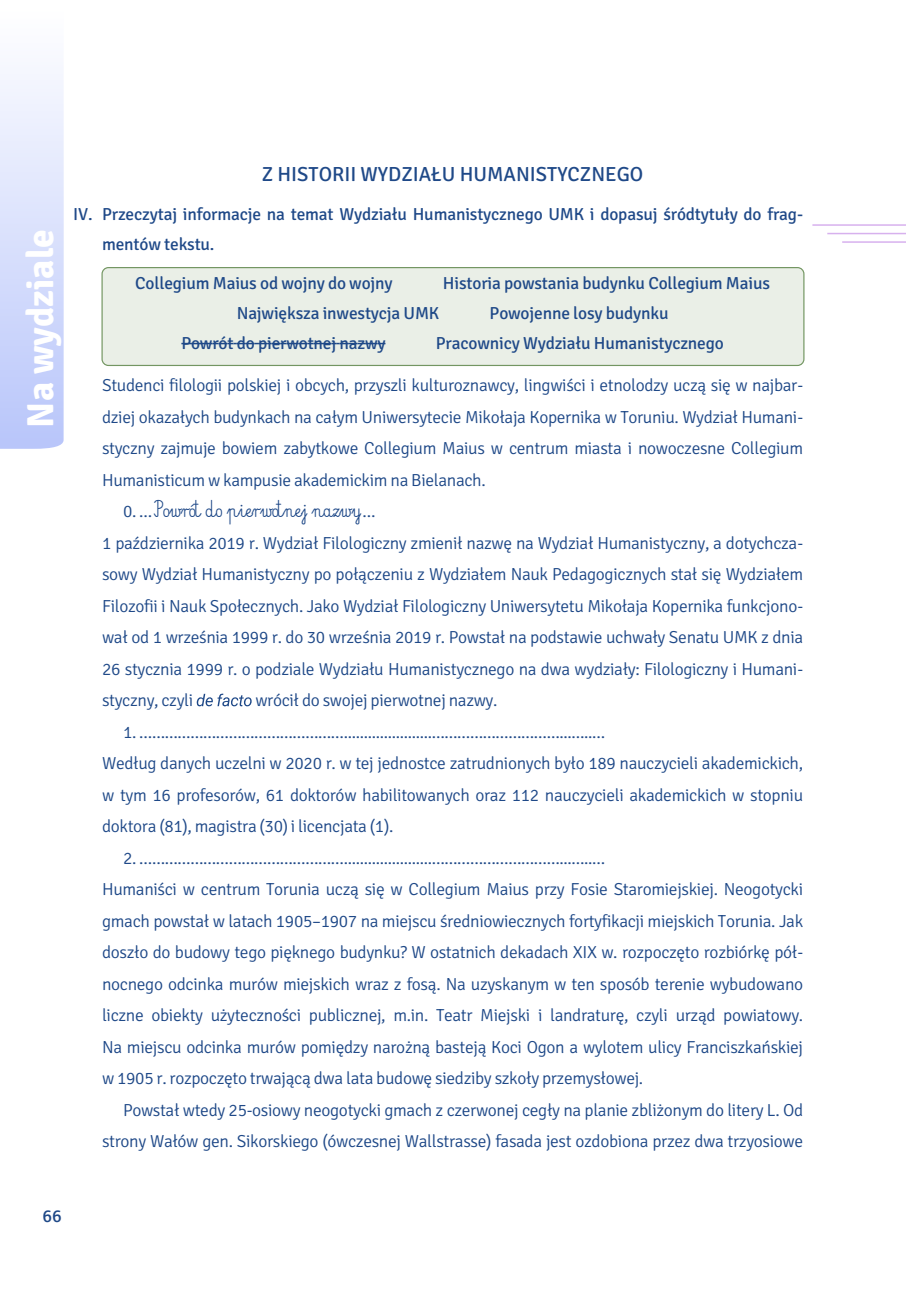
<style>
.page{position:relative;width:906px;height:1289px;background:#fff}
.page>*{position:absolute;margin:0;border:0;box-sizing:border-box;transform-origin:0 0}
.t1{font:700 37.5px "Signika";color:#fff}
.t2{font:21.9px "Elementarz Dwa";letter-spacing:-.02em;color:#1f4988}
.t3{font:20.4px "Signika";color:#1f4988}
.t4{font:18px "Signika";color:#1f4988}
.t5{font:300 17.4px/31.5px "Signika";letter-spacing:-.02em;color:#1f4988;text-align:justify}
.t6{font:17.4px/30px "Signika";letter-spacing:-.01em;color:#1f4988}
.s1{font-family:"Signika";font-weight:300;font-size:17.4px}
</style>
<div class="page">
<svg style="left:0;top:74px;width:64px;height:375px;background:#d6ddfc"></svg>
<div style="left:102px;top:267px;width:702px;height:98px;background:#eaefe7;border-radius:6px"></div>
<div style="left:101px;top:267px;width:703px;height:99px;border:1px solid #739662;border-radius:6px"></div>
<svg style="left:181px;top:343px;width:204px;height:1px"></svg>
<svg style="left:197px;top:693px;width:55px;height:13px"></svg>
<hr style="left:812px;top:224px;width:94px;height:2px;background:#d7b1ee">
<hr style="left:827px;top:233px;width:79px;height:1px;background:#d7b1ee">
<hr style="left:842px;top:241px;width:64px;height:2px;background:#d7b1ee">
<h1 class="t1" style="left:18px;top:427px;width:200px;rotate:-90deg">Na wydziale</h1>
<p class="t6" style="left:73px;top:199px;width:21px">IV.</p>
<p class="t3" style="left:262px;top:162px;width:383px">Z HISTORII WYDZIAŁU HUMANISTYCZNEGO</p>
<p class="t6" style="left:102px;top:199px;width:702px">Przeczytaj informacje na temat Wydziału Humanistycznego UMK i dopasuj śródtytuły do frag&shy;mentów tekstu.</p>
<p class="t6" style="left:135px;top:268px;width:259px">Collegium Maius od wojny do wojny</p>
<p class="t6" style="left:443px;top:268px;width:328px">Historia powstania budynku Collegium Maius</p>
<p class="t6" style="left:237px;top:298px;width:204px">Największa inwestycja UMK</p>
<p class="t6" style="left:489px;top:298px;width:180px">Powojenne losy budynku</p>
<p class="t6" style="left:181px;top:328px;width:206px">Powrót do pierwotnej nazwy</p>
<p class="t6" style="left:436px;top:328px;width:289px">Pracownicy Wydziału Humanistycznego</p>
<p class="t5" style="left:102px;top:369px;width:702px">Studenci filologii polskiej i obcych, przyszli kulturoznawcy, lingwiści i etnolodzy uczą się w najbar&shy;dziej okazałych budynkach na całym Uniwersytecie Mikołaja Kopernika w Toruniu. Wydział Humani&shy;styczny zajmuje bowiem zabytkowe Collegium Maius w centrum miasta i nowoczesne Collegium Humanisticum w kampusie akademickim na Bielanach.</p>
<p class="t2" style="left:123px;top:497px;width:254px"><span class="s1">0. …</span>Powrót do pierwotnej nazwy<span class="s1">…</span></p>
<p class="t5" style="left:102px;top:527px;width:702px">1 października 2019 r. Wydział Filologiczny zmienił nazwę na Wydział Humanistyczny, a dotychcza&shy;sowy Wydział Humanistyczny po połączeniu z Wydziałem Nauk Pedagogicznych stał się Wydziałem Filozofii i Nauk Społecznych. Jako Wydział Filologiczny Uniwersytetu Mikołaja Kopernika funkcjono&shy;wał od 1 września 1999 r. do 30 września 2019 r. Powstał na podstawie uchwały Senatu UMK z dnia 26 stycznia 1999 r. o podziale Wydziału Humanistycznego na dwa wydziały: Filologiczny i Humani&shy;styczny, czyli</p>
<p class="t5" style="left:255px;top:684px;width:244px">wrócił do swojej pierwotnej nazwy.</p>
<p class="t5" style="left:102px;top:716px;width:702px;text-align:left;text-indent:21px">1. …………………………………………......................…………………………...…..…<br>Według danych uczelni w 2020 r. w tej jednostce zatrudnionych było 189 nauczycieli akademickich, w tym 16 profesorów, 61 doktorów habilitowanych oraz 112 nauczycieli akademickich w stopniu doktora (81), magistra (30) i licencjata (1).</p>
<p class="t5" style="left:102px;top:842px;width:702px;text-align:left;text-indent:21px">2. …………………………………………......................…………………………...…..…<br>Humaniści w centrum Torunia uczą się w Collegium Maius przy Fosie Staromiejskiej. Neogotycki gmach powstał w latach 1905–1907 na miejscu średniowiecznych fortyfikacji miejskich Torunia. Jak doszło do budowy tego pięknego budynku? W ostatnich dekadach XIX w. rozpoczęto rozbiórkę pół&shy;nocnego odcinka murów miejskich wraz z fosą. Na uzyskanym w ten sposób terenie wybudowano liczne obiekty użyteczności publicznej, m.in. Teatr Miejski i landraturę, czyli urząd powiatowy.<br>Na miejscu odcinka murów pomiędzy narożną basteją Koci Ogon a wylotem ulicy Franciszkańskiej w 1905 r. rozpoczęto trwającą dwa lata budowę siedziby szkoły przemysłowej.</p>
<p class="t5" style="left:102px;top:1094px;width:702px;text-align:right">Powstał wtedy 25-osiowy neogotycki gmach z czerwonej cegły na planie zbliżonym do litery L. Od strony Wałów gen. Sikorskiego (ówczesnej Wallstrasse) fasada jest ozdobiona przez dwa trzyosiowe</p>
<p class="t4" style="left:43px;top:1204px;width:21px">66</p>
</div>
